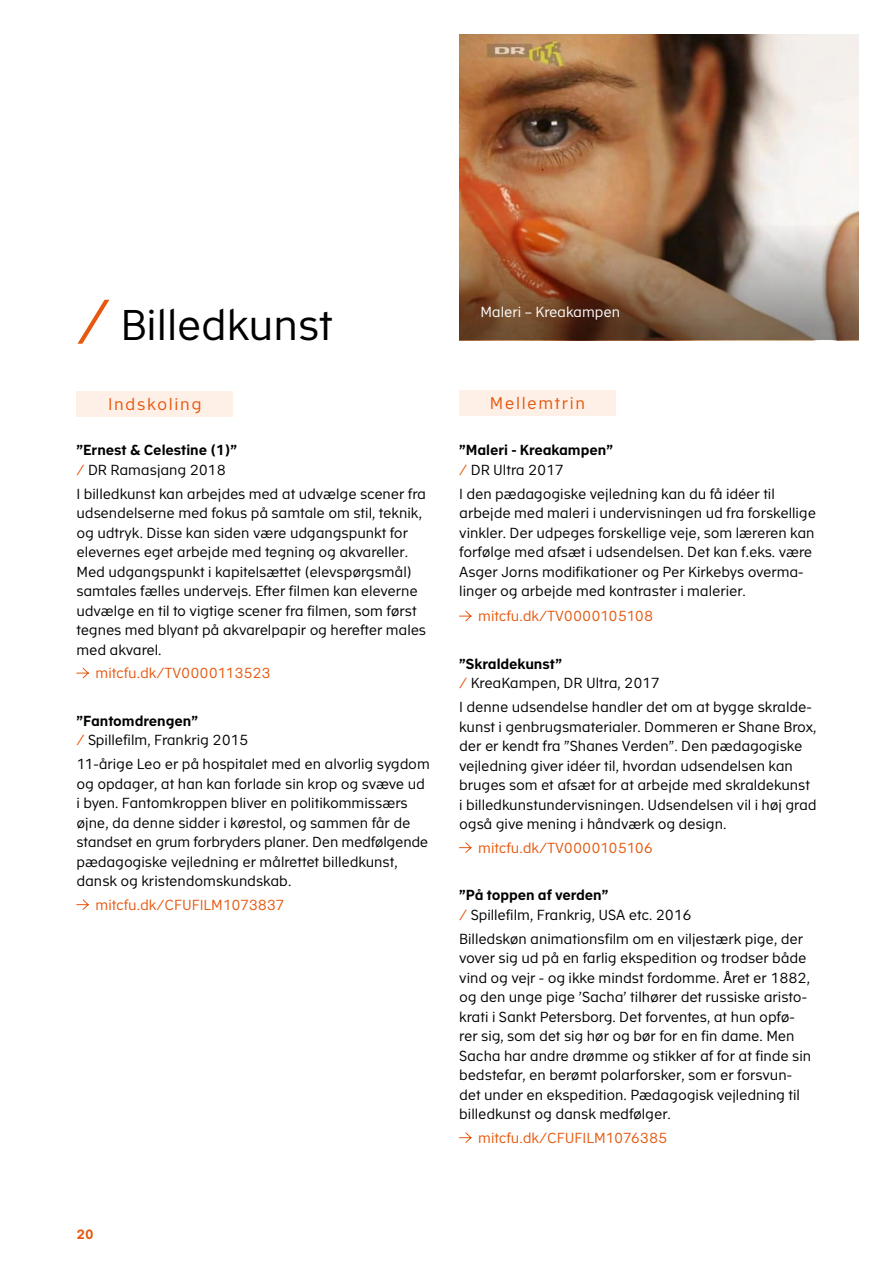
<style>
.page{position:relative;width:893px;height:1263px;background:#fff}
.page>*{position:absolute;margin:0;border:0;box-sizing:border-box;transform-origin:0 0}
.Fag_overskrift{font:42px "Academy Sans";color:#000}
.Kort_tekst_orange{font:16.5px "Academy Sans";letter-spacing:.1em;color:#e6580f}
.Brød{font:14.25px/19.5px "Academy Sans";letter-spacing:-.01em;color:#000}
.LInk{font:14.25px "Academy Sans";color:#e6580f}
.Brød-2{font:700 14.25px/19.5px "Academy Sans";letter-spacing:-.005em;color:#000}
.Brød-3{font:14.25px "Academy Sans";letter-spacing:-.01em;color:#fff}
.t1{font:700 13.2px "Academy Sans";color:#e6580f}
.s1{font-size:60px;color:#e6580f}
.s2{color:#e6580f}
.s3{font-weight:700}
.s4{font-weight:400;color:#e6580f}
.s5{font-weight:400}
</style>
<div class="page">
<svg style="left:76px;top:667px;width:13px;height:12px"></svg>
<svg style="left:76px;top:899px;width:13px;height:11px"></svg>
<div style="left:77px;top:391px;width:156px;height:26px;background:#fef0e7"></div>
<div style="left:459px;top:390px;width:157px;height:26px;background:#fef0e7"></div>
<svg style="left:459px;top:610px;width:13px;height:12px"></svg>
<svg style="left:459px;top:842px;width:13px;height:11px"></svg>
<svg style="left:459px;top:1132px;width:13px;height:11px"></svg>
<img style="left:459px;top:34px;width:400px;height:192px">
<img style="left:459px;top:226px;width:400px;height:114px">
<p class="Fag_overskrift" style="left:77px;top:295px;width:258px"><span class="s1">/</span> Billedkunst</p>
<p class="Brød-3" style="left:480px;top:302px;width:141px">Maleri – Kreakampen</p>
<p class="Kort_tekst_orange" style="left:108px;top:392px;width:95px">Indskoling</p>
<p class="Kort_tekst_orange" style="left:490px;top:391px;width:97px">Mellemtrin</p>
<p class="Brød-2" style="left:459px;top:439px;width:155px">”Maleri - Kreakampen”</p>
<p class="Brød" style="left:459px;top:459px;width:106px"><span class="s2">/</span> DR Ultra 2017</p>
<p class="Brød" style="left:459px;top:483px;width:358px">I den pædagogiske vejledning kan du få idéer til arbejde med maleri i undervisningen ud fra forskellige vinkler. Der udpeges forskellige veje, som læreren kan forfølge med afsæt i udsendelsen. Det kan f.eks. være Asger Jorns modifikationer og Per Kirkebys overma&shy;linger og arbejde med kontraster i malerier.</p>
<p class="LInk" style="left:478px;top:606px;width:176px">mitcfu.dk/TV0000105108</p>
<p class="Brød" style="left:459px;top:653px;width:202px"><span class="s3">”Skraldekunst”<br></span><span class="s2">/</span> KreaKampen, DR Ultra, 2017</p>
<p class="Brød" style="left:459px;top:696px;width:359px">I denne udsendelse handler det om at bygge skralde&shy;kunst i genbrugsmaterialer. Dommeren er Shane Brox, der er kendt fra ”Shanes Verden”. Den pædagogiske vejledning giver idéer til, hvordan udsendelsen kan bruges som et afsæt for at arbejde med skraldekunst i billedkunstundervisningen. Udsendelsen vil i høj grad også give mening i håndværk og design.</p>
<p class="LInk" style="left:478px;top:837px;width:176px">mitcfu.dk/TV0000105106</p>
<p class="Brød" style="left:459px;top:885px;width:234px"><span class="s3">”På toppen af verden”<br></span><span class="s2">/</span> Spillefilm, Frankrig, USA etc. 2016</p>
<p class="Brød" style="left:459px;top:928px;width:353px">Billedskøn animationsfilm om en viljestærk pige, der vover sig ud på en farlig ekspedition og trodser både vind og vejr - og ikke mindst fordomme. Året er 1882, og den unge pige ’Sacha’ tilhører det russiske aristo&shy;krati i Sankt Petersborg. Det forventes, at hun opfø&shy;rer sig, som det sig hør og bør for en fin dame. Men Sacha har andre drømme og stikker af for at finde sin bedstefar, en berømt polarforsker, som er forsvun&shy;det under en ekspedition. Pædagogisk vejledning til billedkunst og dansk medfølger.</p>
<p class="LInk" style="left:478px;top:1127px;width:190px">mitcfu.dk/CFUFILM1076385</p>
<p class="Brød-2" style="left:77px;top:439px;width:162px">”Ernest &amp; Celestine (1)” <span class="s4">/</span> <span class="s5">DR Ramasjang 2018</span></p>
<p class="Brød" style="left:77px;top:483px;width:351px">I billedkunst kan arbejdes med at udvælge scener fra udsendelserne med fokus på samtale om stil, teknik, og udtryk. Disse kan siden være udgangspunkt for elevernes eget arbejde med tegning og akvareller.<br>Med udgangspunkt i kapitelsættet (elevspørgsmål) samtales fælles undervejs. Efter filmen kan eleverne udvælge en til to vigtige scener fra filmen, som først tegnes med blyant på akvarelpapir og herefter males med akvarel.</p>
<p class="LInk" style="left:96px;top:663px;width:177px">mitcfu.dk/TV0000113523</p>
<p class="Brød-2" style="left:77px;top:710px;width:123px">”Fantomdrengen”</p>
<p class="Brød" style="left:77px;top:730px;width:173px"><span class="s2">/</span> Spillefilm, Frankrig 2015</p>
<p class="Brød" style="left:77px;top:753px;width:355px">11-årige Leo er på hospitalet med en alvorlig sygdom og opdager, at han kan forlade sin krop og svæve ud i byen. Fantomkroppen bliver en politikommissærs øjne, da denne sidder i kørestol, og sammen får de standset en grum forbryders planer. Den medfølgende pædagogiske vejledning er målrettet billedkunst, dansk og kristendomskundskab.</p>
<p class="LInk" style="left:96px;top:894px;width:191px">mitcfu.dk/CFUFILM1073837</p>
<p class="t1" style="left:77px;top:1224px;width:19px">20</p>
</div>
